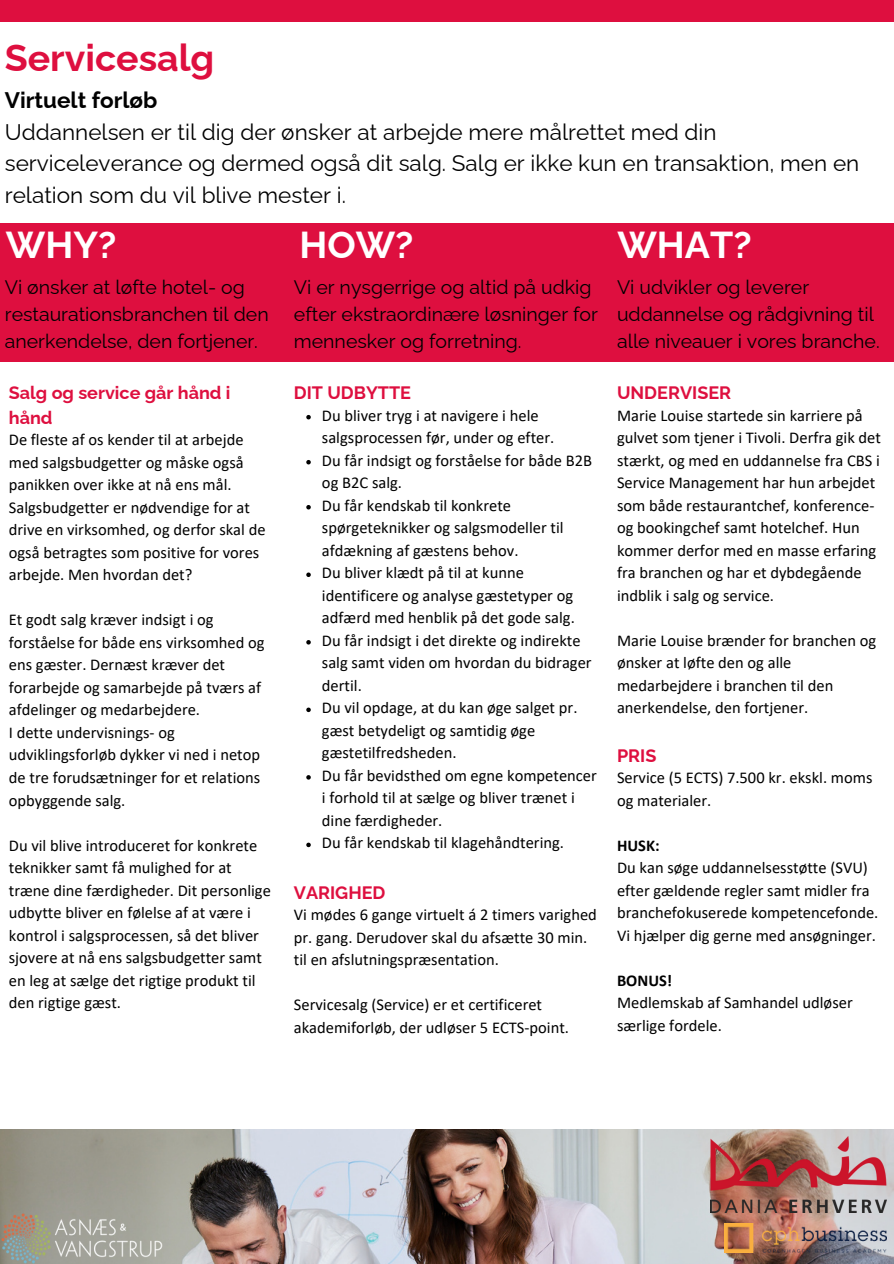
<style>
.page{position:relative;width:894px;height:1264px;background:#fff}
.page>*{position:absolute;margin:0;border:0;box-sizing:border-box;transform-origin:0 0}
.t1{font:700 37.5px "Raleway";color:#fff}
.t2{font:700 37.5px "Raleway";color:#de0f3f}
.t3{font:22.5px/31.5px "Raleway";color:#000}
.t4{font:700 22.5px "Raleway";color:#000}
.t5{font:19.5px/27px "Raleway";color:#000}
.t6{font:700 18px/24.8px "Raleway";color:#de0f3f}
.t7{font:16.5px/22.5px "Calibri";color:#000}
.t8{font:700 16.5px "Calibri";color:#000}
</style>
<div class="page">
<div style="left:0;top:0;width:893px;height:22px;background:#de0f3f"></div>
<div style="left:0;top:223px;width:893px;height:139px;background:#de0f3f"></div>
<img style="left:0;top:1129px;width:893px;height:134px">
<img style="left:0;top:1212px;width:162px;height:51px">
<svg style="left:306px;top:415px;width:5px;height:4px"></svg>
<svg style="left:306px;top:460px;width:5px;height:4px"></svg>
<svg style="left:306px;top:505px;width:5px;height:4px"></svg>
<svg style="left:306px;top:572px;width:5px;height:5px"></svg>
<svg style="left:306px;top:640px;width:5px;height:4px"></svg>
<svg style="left:306px;top:707px;width:5px;height:5px"></svg>
<svg style="left:306px;top:775px;width:5px;height:4px"></svg>
<svg style="left:306px;top:842px;width:5px;height:5px"></svg>
<img style="left:724px;top:1223px;width:162px;height:29px">
<img style="left:710px;top:1136px;width:176px;height:76px">
<p class="t2" style="left:5px;top:36px;width:211px">Servicesalg</p>
<p class="t4" style="left:5px;top:87px;width:154px">Virtuelt forløb</p>
<p class="t3" style="left:5px;top:116px;width:855px">Uddannelsen er til dig der ønsker at arbejde mere målrettet med din serviceleverance og dermed også dit salg. Salg er ikke kun en transaktion, men en relation som du vil blive mester i.</p>
<p class="t1" style="left:6px;top:223px;width:112px">WHY?</p>
<p class="t1" style="left:299px;top:223px;width:115px">HOW?</p>
<p class="t1" style="left:617px;top:223px;width:136px">WHAT?</p>
<p class="t5" style="left:5px;top:273px;width:265px">Vi ønsker at løfte hotel- og restaurationsbranchen til den anerkendelse, den fortjener.</p>
<p class="t5" style="left:294px;top:273px;width:305px">Vi er nysgerrige og altid på udkig efter ekstraordinære løsninger for mennesker og forretning.</p>
<p class="t5" style="left:617px;top:273px;width:264px">Vi udvikler og leverer uddannelse og rådgivning til alle niveauer i vores branche.</p>
<p class="t6" style="left:9px;top:380px;width:223px">Salg og service går hånd i hånd</p>
<p class="t7" style="left:9px;top:430px;width:236px;text-align:justify">De fleste af os kender til at arbejde med salgsbudgetter og måske også panikken over ikke at nå ens mål.</p>
<p class="t7" style="left:9px;top:497px;width:258px">Salgsbudgetter er nødvendige for at drive en virksomhed, og derfor skal de også betragtes som positive for vores arbejde. Men hvordan det?</p>
<p class="t7" style="left:9px;top:610px;width:257px">Et godt salg kræver indsigt i og forståelse for både ens virksomhed og ens gæster. Dernæst kræver det forarbejde og samarbejde på tværs af afdelinger og medarbejdere.</p>
<p class="t7" style="left:9px;top:722px;width:253px">I dette undervisnings- og udviklingsforløb dykker vi ned i netop de tre forudsætninger for et relations opbyggende salg.</p>
<p class="t7" style="left:9px;top:835px;width:263px">Du vil blive introduceret for konkrete teknikker samt få mulighed for at træne dine færdigheder. Dit personlige udbytte bliver en følelse af at være i kontrol i salgsprocessen, så det bliver sjovere at nå ens salgsbudgetter samt en leg at sælge det rigtige produkt til den rigtige gæst.</p>
<p class="t6" style="left:617px;top:380px;width:116px">UNDERVISER</p>
<p class="t7" style="left:617px;top:405px;width:265px">Marie Louise startede sin karriere på gulvet som tjener i Tivoli. Derfra gik det stærkt, og med en uddannelse fra CBS i Service Management har hun arbejdet som både restaurantchef, konference&shy;og bookingchef samt hotelchef. Hun kommer derfor med en masse erfaring fra branchen og har et dybdegående indblik i salg og service.</p>
<p class="t7" style="left:617px;top:630px;width:260px">Marie Louise brænder for branchen og ønsker at løfte den og alle medarbejdere i branchen til den anerkendelse, den fortjener.</p>
<p class="t6" style="left:617px;top:743px;width:41px">PRIS</p>
<p class="t7" style="left:617px;top:767px;width:257px">Service (5 ECTS) 7.500 kr. ekskl. moms og materialer.</p>
<p class="t8" style="left:617px;top:838px;width:44px">HUSK:</p>
<p class="t7" style="left:617px;top:857px;width:263px">Du kan søge uddannelsesstøtte (SVU) efter gældende regler samt midler fra branchefokuserede kompetencefonde.<br>Vi hjælper dig gerne med ansøgninger.</p>
<p class="t8" style="left:617px;top:973px;width:57px">BONUS!</p>
<p class="t7" style="left:617px;top:992px;width:237px">Medlemskab af Samhandel udløser særlige fordele.</p>
<p class="t6" style="left:294px;top:380px;width:119px">DIT UDBYTTE</p>
<p class="t7" style="left:322px;top:405px;width:234px">Du bliver tryg i at navigere i hele salgsprocessen før, under og efter.</p>
<p class="t7" style="left:322px;top:450px;width:271px">Du får indsigt og forståelse for både B2B og B2C salg.</p>
<p class="t7" style="left:322px;top:495px;width:243px">Du får kendskab til konkrete spørgeteknikker og salgsmodeller til afdækning af gæstens behov.</p>
<p class="t7" style="left:322px;top:562px;width:254px">Du bliver klædt på til at kunne identificere og analyse gæstetyper og adfærd med henblik på det gode salg.</p>
<p class="t7" style="left:322px;top:630px;width:271px">Du får indsigt i det direkte og indirekte salg samt viden om hvordan du bidrager dertil.</p>
<p class="t7" style="left:322px;top:697px;width:257px">Du vil opdage, at du kan øge salget pr. gæst betydeligt og samtidig øge gæstetilfredsheden.</p>
<p class="t7" style="left:322px;top:765px;width:276px">Du får bevidsthed om egne kompetencer i forhold til at sælge og bliver trænet i dine færdigheder.</p>
<p class="t7" style="left:322px;top:832px;width:243px">Du får kendskab til klagehåndtering.</p>
<p class="t6" style="left:294px;top:880px;width:93px">VARIGHED</p>
<p class="t7" style="left:294px;top:904px;width:304px">Vi mødes 6 gange virtuelt á 2 timers varighed pr. gang. Derudover skal du afsætte 30 min. til en afslutningspræsentation.</p>
<p class="t7" style="left:294px;top:994px;width:276px">Servicesalg (Service) er et certificeret akademiforløb, der udløser 5 ECTS-point.</p>
</div>
